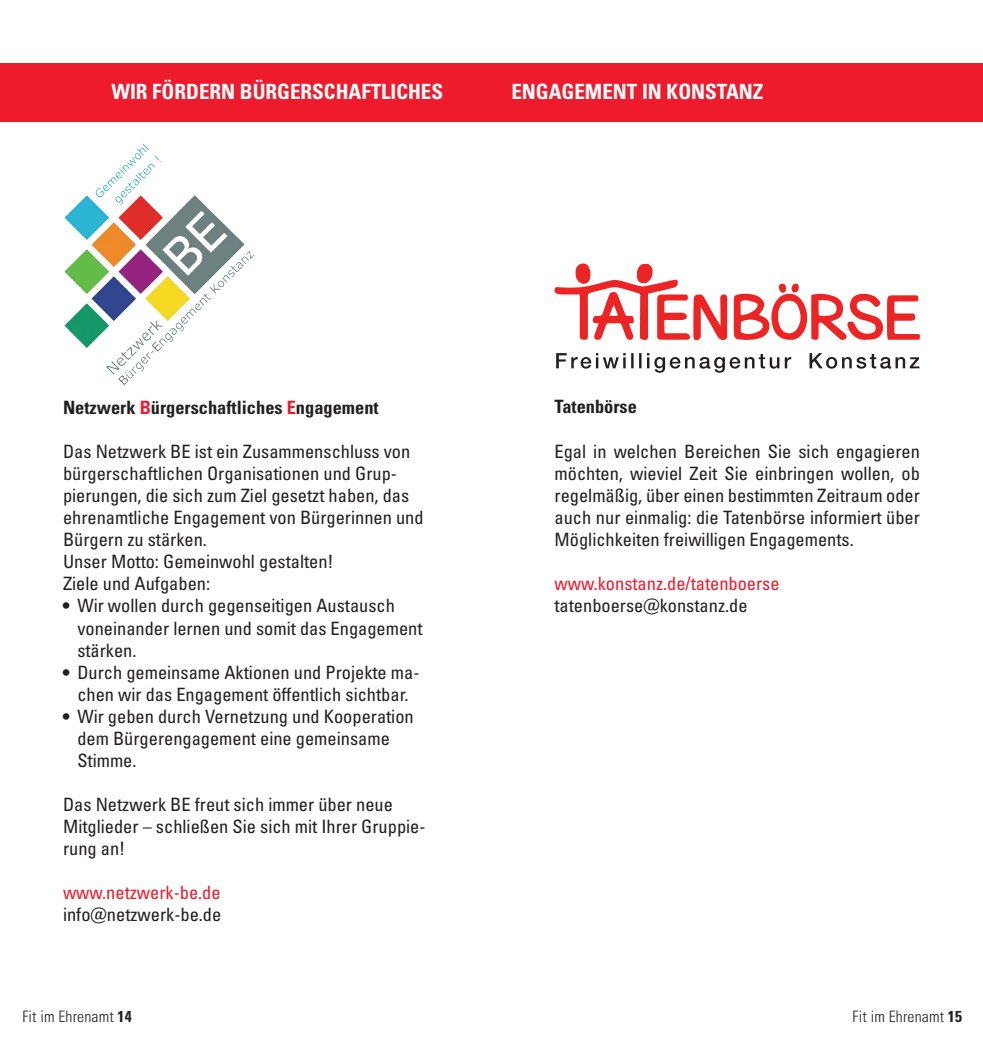
<style>
.page{position:relative;width:983px;height:1042px;background:#fff}
.page>*{position:absolute;margin:0;border:0;box-sizing:border-box;transform-origin:0 0}
.t1{font:700 condensed 21px "Univers LT Pro";color:#fff}
.t2{font:condensed 18.38px/22.1px "Univers LT Pro";color:#231f20}
.t3{font:700 condensed 18.38px "Univers LT Pro";color:#231f20}
.t4{font:condensed 18.38px "Univers LT Pro";color:#ee1b2d}
.t5{font:300 condensed 15.75px "Univers LT Pro";letter-spacing:.01em;color:#231f20}
.s1{color:#ee1b2d}
.s2{font-weight:700}
</style>
<div class="page">
<div style="left:778px;top:284px;width:7px;height:9px;background:#ec2423;border-radius:4px"></div>
<div style="left:791px;top:284px;width:7px;height:8px;background:#ec2423;border-radius:3px"></div>
<svg style="left:733px;top:293px;width:186px;height:47px"></svg>
<svg style="left:554px;top:263px;width:173px;height:77px"></svg>
<svg style="left:556px;top:353px;width:363px;height:20px"></svg>
<div style="left:0;top:63px;width:982px;height:58px;background:#ee1b2d"></div>
<img style="left:64px;top:143px;width:190px;height:242px">
<p class="t1" style="left:111px;top:79px;width:333px">WIR FÖRDERN BÜRGERSCHAFTLICHES</p>
<p class="t1" style="left:511px;top:79px;width:253px">ENGAGEMENT IN KONSTANZ</p>
<p class="t3" style="left:63px;top:396px;width:317px">Netzwerk <span class="s1">B</span>ürgerschaftliches <span class="s1">E</span>ngagement</p>
<p class="t2" style="left:63px;top:440px;width:362px">Das Netzwerk BE ist ein Zusammenschluss von bürgerschaftlichen Organisationen und Grup&shy;pierungen, die sich zum Ziel gesetzt haben, das ehrenamtliche Engagement von Bürgerinnen und Bürgern zu stärken.</p>
<p class="t2" style="left:63px;top:550px;width:272px">Unser Motto: Gemeinwohl gestalten!</p>
<p class="t2" style="left:63px;top:572px;width:148px">Ziele und Aufgaben:</p>
<p class="t2" style="left:77px;top:594px;width:346px;text-indent:-14px">• Wir wollen durch gegenseitigen Austausch voneinander lernen und somit das Engagement stärken.</p>
<p class="t2" style="left:63px;top:660px;width:358px;text-align:center">• Durch gemeinsame Aktionen und Projekte ma&shy;chen wir das Engagement öffentlich sichtbar.</p>
<p class="t2" style="left:77px;top:705px;width:338px;text-indent:-14px">• Wir geben durch Vernetzung und Kooperation dem Bürgerengagement eine gemeinsame<br>Stimme.</p>
<p class="t2" style="left:63px;top:793px;width:364px">Das Netzwerk BE freut sich immer über neue<br>Mitglieder – schließen Sie sich mit Ihrer Gruppie&shy;rung an!</p>
<p class="t4" style="left:63px;top:881px;width:159px">www.netzwerk-be.de</p>
<p class="t2" style="left:63px;top:903px;width:160px">info@netzwerk-be.de</p>
<p class="t3" style="left:554px;top:396px;width:84px">Tatenbörse</p>
<p class="t2" style="left:554px;top:439px;width:367px;text-align:justify">Egal in welchen Bereichen Sie sich engagieren möchten, wieviel Zeit Sie einbringen wollen, ob regelmäßig, über einen bestimmten Zeitraum oder auch nur einmalig: die Tatenbörse informiert über Möglichkeiten freiwilligen Engagements.</p>
<p class="t4" style="left:554px;top:572px;width:226px">www.konstanz.de/tatenboerse</p>
<p class="t2" style="left:554px;top:594px;width:194px">tatenboerse@konstanz.de</p>
<p class="t5" style="left:22px;top:1006px;width:111px">Fit im Ehrenamt <span class="s2">14</span></p>
<p class="t5" style="left:852px;top:1006px;width:111px">Fit im Ehrenamt <span class="s2">15</span></p>
</div>
